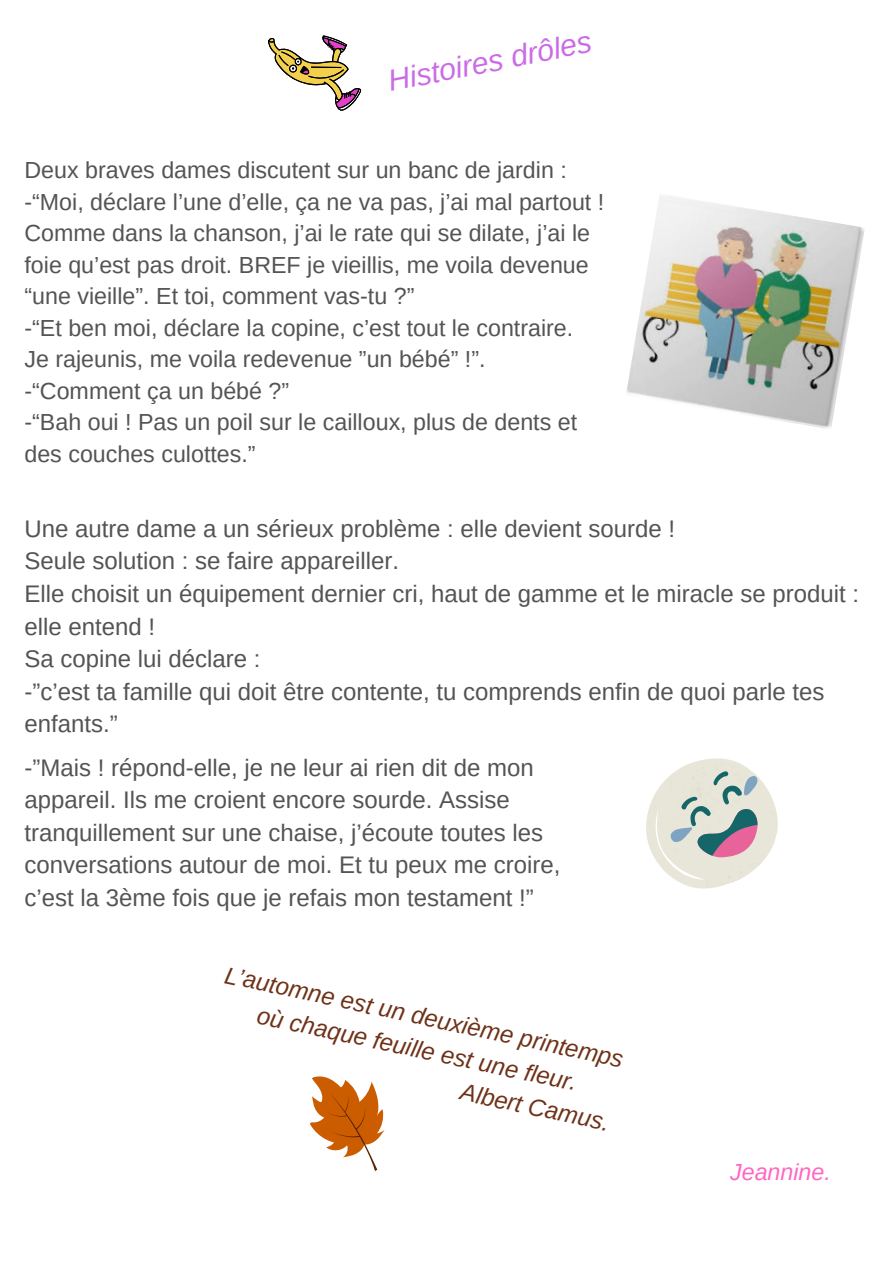
<style>
.page{position:relative;width:893px;height:1264px;background:#fff}
.page>*{position:absolute;margin:0;border:0;box-sizing:border-box;transform-origin:0 0}
.t1{font:italic 30px "Arimo";color:#cb6ce6}
.t2{font:24px/32.5px "Arimo";color:#545454}
.t3{font:italic 24px "Arimo";color:#6f3117}
.t4{font:23.25px/31.5px "Arimo";color:#545454}
.t5{font:italic 23.25px "Arimo";color:#ff66c4}
</style>
<div class="page">
<img style="left:627px;top:196px;width:237px;height:233px">
<svg style="left:268px;top:35px;width:94px;height:76px"></svg>
<svg style="left:310px;top:1076px;width:75px;height:95px"></svg>
<svg style="left:646px;top:758px;width:132px;height:131px"></svg>
<p class="t1" style="left:385px;top:64px;width:208px;rotate:-11deg">Histoires drôles</p>
<p class="t4" style="left:24px;top:154px;width:544px">Deux braves dames discutent sur un banc de jardin :</p>
<p class="t4" style="left:24px;top:186px;width:581px">-“Moi, déclare l’une d’elle, ça ne va pas, j’ai mal partout !<br>Comme dans la chanson, j’ai le rate qui se dilate, j’ai le foie qu’est pas droit. BREF je vieillis, me voila devenue “une vieille”. Et toi, comment vas-tu ?”</p>
<p class="t4" style="left:24px;top:312px;width:550px">-“Et ben moi, déclare la copine, c’est tout le contraire.</p>
<p class="t4" style="left:24px;top:343px;width:462px">Je rajeunis, me voila redevenue ”un bébé” !”.</p>
<p class="t4" style="left:24px;top:375px;width:266px">-“Comment ça un bébé ?”</p>
<p class="t4" style="left:24px;top:406px;width:554px">-“Bah oui ! Pas un poil sur le cailloux, plus de dents et des couches culottes.”</p>
<p class="t2" style="left:24px;top:512px;width:652px">Une autre dame a un sérieux problème : elle devient sourde !</p>
<p class="t2" style="left:24px;top:544px;width:376px">Seule solution : se faire appareiller.</p>
<p class="t2" style="left:24px;top:577px;width:836px">Elle choisit un équipement dernier cri, haut de gamme et le miracle se produit : elle entend !</p>
<p class="t2" style="left:24px;top:642px;width:237px">Sa copine lui déclare :</p>
<p class="t2" style="left:24px;top:675px;width:801px">-”c’est ta famille qui doit être contente, tu comprends enfin de quoi parle tes enfants.”</p>
<p class="t2" style="left:24px;top:751px;width:537px">-”Mais ! répond-elle, je ne leur ai rien dit de mon appareil. Ils me croient encore sourde. Assise tranquillement sur une chaise, j’écoute toutes les conversations autour de moi. Et tu peux me croire, c’est la 3ème fois que je refais mon testament !”</p>
<p class="t3" style="left:228px;top:961px;width:408px;rotate:12deg">L’automne est un deuxième printemps</p>
<p class="t3" style="left:260px;top:1001px;width:328px;rotate:12deg">où chaque feuille est une fleur.</p>
<p class="t3" style="left:463px;top:1078px;width:153px;rotate:12deg">Albert Camus.</p>
<p class="t5" style="left:730px;top:1158px;width:102px">Jeannine.</p>
</div>
